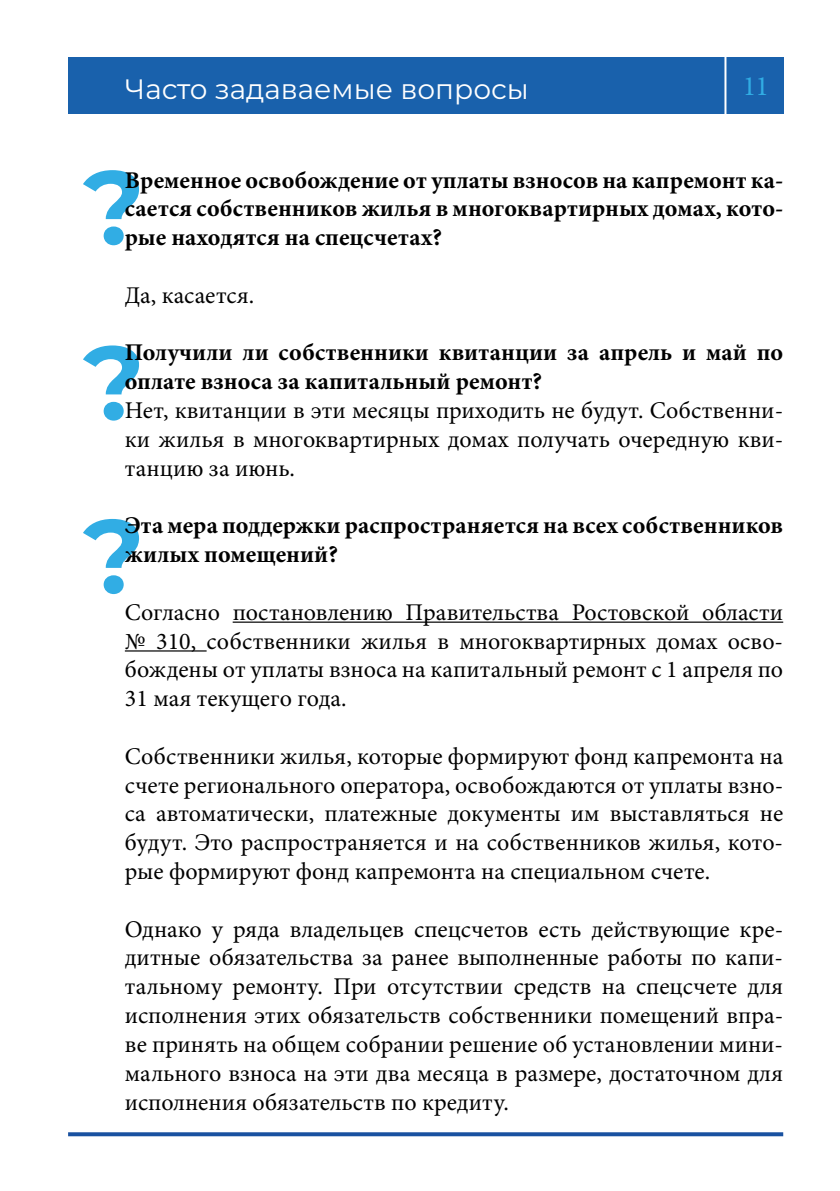
<style>
.page{position:relative;width:840px;height:1191px;background:#fff}
.page>*{position:absolute;margin:0;border:0;box-sizing:border-box;transform-origin:0 0}
.t1{font:28px "Montserrat";color:#fff}
.t2{font:28px "Minion Pro";color:#31ade4}
.t3{font:24px/28.8px "Minion Pro";color:#000;text-align:justify}
.t4{font:700 24px/28.8px "Minion Pro";color:#000}
</style>
<div class="page">
<div style="left:68px;top:57px;width:714px;height:56px;background:#1961ac"></div>
<hr style="left:724px;top:46px;width:2px;height:80px;background:#fff">
<svg style="left:83px;top:170px;width:56px;height:75px"></svg>
<svg style="left:83px;top:345px;width:56px;height:75px"></svg>
<svg style="left:83px;top:519px;width:56px;height:75px"></svg>
<hr style="left:232px;top:621px;width:550px;height:2px;background:#000">
<hr style="left:125px;top:650px;width:81px;height:1px;background:#000">
<svg style="left:68px;top:1132px;width:714px;height:4px;background:#295da6"></svg>
<p class="t1" style="left:125px;top:69px;width:405px">Часто задаваемые вопросы</p>
<p class="t2" style="left:742px;top:68px;width:28px">11</p>
<p class="t4" style="left:125px;top:165px;width:659px;text-align:justify">Временное освобождение от уплаты взносов на капремонт ка&shy;сается собственников жилья в многоквартирных домах, кото&shy;рые находятся на спецсчетах?</p>
<p class="t3" style="left:125px;top:281px;width:131px">Да, касается.</p>
<p class="t4" style="left:125px;top:338px;width:659px">Получили ли собственники квитанции за апрель и май по оплате взноса за капитальный ремонт?</p>
<p class="t3" style="left:125px;top:396px;width:659px">Нет, квитанции в эти месяцы приходить не будут. Собственни&shy;ки жилья в многоквартирных домах получать очередную кви&shy;танцию за июнь.</p>
<p class="t4" style="left:125px;top:511px;width:659px">Эта мера поддержки распространяется на всех собственников жилых помещений?</p>
<p class="t3" style="left:125px;top:598px;width:659px">Согласно постановлению Правительства Ростовской области № 310, собственники жилья в многоквартирных домах осво&shy;бождены от уплаты взноса на капитальный ремонт с 1 апреля по 31 мая текущего года.</p>
<p class="t3" style="left:125px;top:742px;width:659px">Собственники жилья, которые формируют фонд капремонта на счете регионального оператора, освобождаются от уплаты взно&shy;са автоматически, платежные документы им выставляться не будут. Это распространяется и на собственников жилья, кото&shy;рые формируют фонд капремонта на специальном счете.</p>
<p class="t3" style="left:125px;top:914px;width:659px">Однако у ряда владельцев спецсчетов есть действующие кре&shy;дитные обязательства за ранее выполненные работы по капи&shy;тальному ремонту. При отсутствии средств на спецсчете для исполнения этих обязательств собственники помещений впра&shy;ве принять на общем собрании решение об установлении мини&shy;мального взноса на эти два месяца в размере, достаточном для исполнения обязательств по кредиту.</p>
</div>
